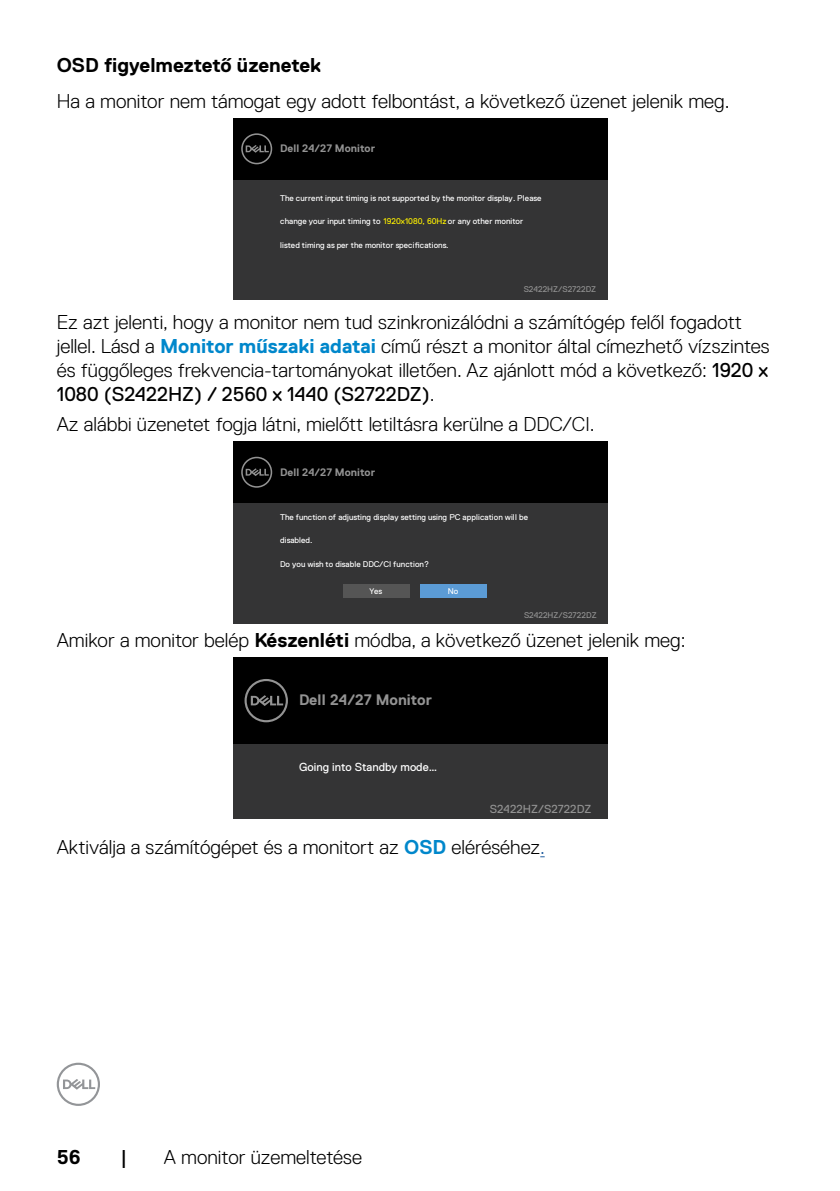
<style>
.page{position:relative;width:840px;height:1191px;background:#fff}
.page>*{position:absolute;margin:0;border:0;box-sizing:border-box;transform-origin:0 0}
.t1{font:300 20px/24px "Dell Replica";color:#000}
.t2{font:700 20px "Dell Replica";color:#000}
.t3{font:20px "Dell Replica";color:#000}
.t4{font:700 15.2px "Dell Replica";color:#939393}
.t5{font:11.6px "Dell Replica";color:#fff}
.t6{font:11.6px "Dell Replica";color:#939393}
.t7{font:700 10.8px "Dell Replica";color:#939393}
.t8{font:8.4px "Dell Replica";letter-spacing:.005em;color:#fff}
.t9{font:8.4px "Dell Replica";color:#939393}
.s1{color:#fff200}
.s2{font-weight:700;color:#0087cb}
.s3{font-weight:400}
.s4{font-weight:700}
.s5{color:#205d9e}
</style>
<div class="page">
<svg style="left:57px;top:1062px;width:43px;height:44px"></svg>
<div style="left:233px;top:180px;width:373px;height:120px;background:#343435"></div>
<div style="left:233px;top:118px;width:373px;height:62px;background:#000"></div>
<svg style="left:241px;top:133px;width:31px;height:31px"></svg>
<div style="left:233px;top:441px;width:373px;height:62px;background:#000"></div>
<svg style="left:241px;top:457px;width:31px;height:31px"></svg>
<div style="left:233px;top:503px;width:373px;height:120px;background:#343435"></div>
<div style="left:420px;top:584px;width:67px;height:13px;background:#5b9bd5"></div>
<div style="left:342px;top:584px;width:67px;height:13px;background:#555"></div>
<div style="left:233px;top:657px;width:373px;height:86px;background:#000"></div>
<svg style="left:244px;top:679px;width:44px;height:43px"></svg>
<div style="left:233px;top:743px;width:373px;height:75px;background:#343435"></div>
<p class="t2" style="left:57px;top:54px;width:265px">OSD figyelmeztető üzenetek</p>
<p class="t1" style="left:57px;top:89px;width:674px">Ha a monitor nem támogat egy adott felbontást, a következő üzenet jelenik meg.</p>
<p class="t7" style="left:280px;top:142px;width:96px">Dell 24/27 Monitor</p>
<p class="t8" style="left:280px;top:193px;width:263px">The current input timing is not supported by the monitor display. Please</p>
<p class="t8" style="left:280px;top:217px;width:244px">change your input timing to <span class="s1">1920x1080, 60Hz</span> or any other monitor</p>
<p class="t8" style="left:280px;top:240px;width:170px">listed timing as per the monitor speci cations.</p>
<p class="t9" style="left:523px;top:284px;width:74px">S2422HZ/S2722DZ</p>
<p class="t1" style="left:57px;top:310px;width:714px">Ez azt jelenti, hogy a monitor nem tud szinkronizálódni a számítógép felől fogadott jellel. Lásd a <span class="s2">Monitor műszaki adatai</span> című részt a monitor által címezhető vízszintes és függőleges frekvencia-tartományokat illetően. Az ajánlott mód a következő: <span class="s3">1920 x 1080 (S2422HZ) / 2560 x 1440 (S2722DZ)</span>.</p>
<p class="t1" style="left:57px;top:412px;width:539px">Az alábbi üzenetet fogja látni, mielőtt letiltásra kerülne a DDC/CI.</p>
<p class="t7" style="left:280px;top:466px;width:96px">Dell 24/27 Monitor</p>
<p class="t8" style="left:280px;top:512px;width:249px">The function of adjusting display setting using PC application will be</p>
<p class="t8" style="left:280px;top:536px;width:34px">disabled.</p>
<p class="t8" style="left:280px;top:559px;width:150px">Do you wish to disable DDC/CI function?</p>
<p class="t8" style="left:369px;top:586px;width:14px">Yes</p>
<p class="t8" style="left:447px;top:586px;width:12px">No</p>
<p class="t9" style="left:523px;top:610px;width:74px">S2422HZ/S2722DZ</p>
<p class="t1" style="left:57px;top:628px;width:630px">Amikor a monitor belép <span class="s4">Készenléti</span> módba, a következő üzenet jelenik meg:</p>
<p class="t4" style="left:299px;top:692px;width:134px">Dell 24/27 Monitor</p>
<p class="t5" style="left:299px;top:760px;width:139px">Going into Standby mode…</p>
<p class="t6" style="left:489px;top:802px;width:103px">S2422HZ/S2722DZ</p>
<p class="t1" style="left:57px;top:835px;width:489px">Aktiválja a számítógépet és a monitort az <span class="s2">OSD</span> eléréséhez<span class="s5">.</span></p>
<p class="t2" style="left:57px;top:1146px;width:25px">56</p>
<p class="t3" style="left:120px;top:1146px;width:8px">|</p>
<p class="t1" style="left:164px;top:1145px;width:199px">A monitor üzemeltetése</p>
</div>
